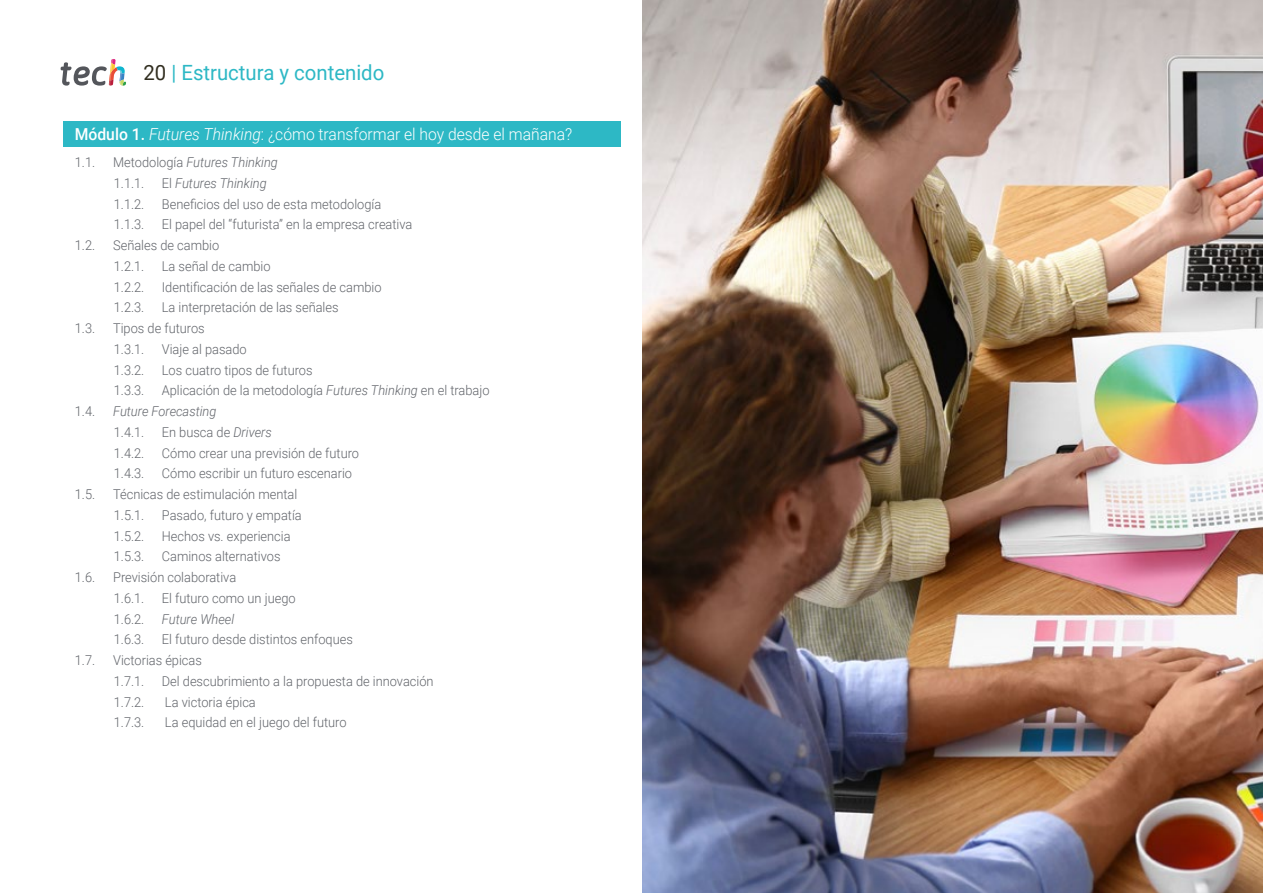
<style>
.page{position:relative;width:1263px;height:893px;background:#fff}
.page>*{position:absolute;margin:0;border:0;box-sizing:border-box;transform-origin:0 0}
.t1{font:21px "Roboto";color:#2db8c5}
.t2{font:300 16.5px "Roboto";color:#fff;scale:.95 1}
.t3{font:300 13.5px/20.7px "Roboto";color:#61646a;scale:.95 1}
.t4{font:italic 300 13.5px "Roboto";color:#61646a;scale:.95 1}
.s1{color:#312e20}
.s2{font-weight:500}
.s3{font-style:italic}
.s4{font-style:normal}
</style>
<div class="page">
<div style="left:64px;top:121px;width:557px;height:25px;background:#2db8c5"></div>
<svg style="left:61px;top:59px;width:65px;height:27px"></svg>
<img style="left:642px;top:0;width:621px;height:893px">
<h1 class="t1" style="left:144px;top:57px;width:242px"><span class="s1">20</span> | Estructura y contenido</h1>
<p class="t2" style="left:75px;top:123px;width:525px"><span class="s2">Módulo 1.</span> <span class="s3">Futures Thinking</span>: ¿cómo transformar el hoy desde el mañana?</p>
<p class="t3" style="left:75px;top:151px;width:23px">1.1.</p>
<p class="t3" style="left:113px;top:151px;width:175px">Metodología <span class="s3">Futures Thinking<br></span>1.1.1.</p>
<p class="t4" style="left:162px;top:174px;width:112px"><span class="s4">El</span> Futures Thinking</p>
<p class="t3" style="left:114px;top:193px;width:34px">1.1.2.</p>
<p class="t3" style="left:162px;top:193px;width:232px">Beneficios del uso de esta metodología</p>
<p class="t3" style="left:114px;top:214px;width:34px">1.1.3.</p>
<p class="t3" style="left:162px;top:214px;width:265px">El papel del “futurista” en la empresa creativa</p>
<p class="t3" style="left:75px;top:234px;width:23px">1.2.</p>
<p class="t3" style="left:113px;top:234px;width:113px">Señales de cambio<br>1.2.1.</p>
<p class="t3" style="left:162px;top:255px;width:116px">La señal de cambio</p>
<p class="t3" style="left:114px;top:276px;width:34px">1.2.2.</p>
<p class="t3" style="left:162px;top:276px;width:233px">Identificación de las señales de cambio</p>
<p class="t3" style="left:114px;top:297px;width:34px">1.2.3.</p>
<p class="t3" style="left:162px;top:297px;width:188px">La interpretación de las señales</p>
<p class="t3" style="left:75px;top:317px;width:23px">1.3.</p>
<p class="t3" style="left:113px;top:317px;width:98px">Tipos de futuros<br>1.3.1.</p>
<p class="t3" style="left:162px;top:338px;width:91px">Viaje al pasado</p>
<p class="t3" style="left:114px;top:359px;width:34px">1.3.2.</p>
<p class="t3" style="left:162px;top:359px;width:160px">Los cuatro tipos de futuros</p>
<p class="t3" style="left:114px;top:380px;width:34px">1.3.3.</p>
<p class="t3" style="left:162px;top:380px;width:346px">Aplicación de la metodología <span class="s3">Futures Thinking</span> en el trabajo</p>
<p class="t3" style="left:75px;top:400px;width:23px">1.4.</p>
<p class="t4" style="left:113px;top:402px;width:110px">Future Forecasting</p>
<p class="t3" style="left:114px;top:421px;width:34px">1.4.1.</p>
<p class="t3" style="left:162px;top:421px;width:117px">En busca de <span class="s3">Drivers</span></p>
<p class="t3" style="left:114px;top:442px;width:34px">1.4.2.</p>
<p class="t3" style="left:162px;top:442px;width:209px">Cómo crear una previsión de futuro</p>
<p class="t3" style="left:114px;top:463px;width:34px">1.4.3.</p>
<p class="t3" style="left:162px;top:463px;width:202px">Cómo escribir un futuro escenario</p>
<p class="t3" style="left:75px;top:483px;width:23px">1.5.</p>
<p class="t3" style="left:113px;top:483px;width:195px">Técnicas de estimulación mental<br>1.5.1.</p>
<p class="t3" style="left:162px;top:504px;width:149px">Pasado, futuro y empatía</p>
<p class="t3" style="left:114px;top:525px;width:34px">1.5.2.</p>
<p class="t3" style="left:162px;top:525px;width:137px">Hechos vs. experiencia</p>
<p class="t3" style="left:114px;top:546px;width:34px">1.5.3.</p>
<p class="t3" style="left:162px;top:546px;width:126px">Caminos alternativos</p>
<p class="t3" style="left:75px;top:566px;width:23px">1.6.</p>
<p class="t3" style="left:113px;top:566px;width:131px">Previsión colaborativa<br>1.6.1.</p>
<p class="t3" style="left:162px;top:587px;width:142px">El futuro como un juego</p>
<p class="t3" style="left:114px;top:608px;width:34px">1.6.2.</p>
<p class="t4" style="left:162px;top:609px;width:78px">Future Wheel</p>
<p class="t3" style="left:114px;top:629px;width:34px">1.6.3.</p>
<p class="t3" style="left:162px;top:629px;width:203px">El futuro desde distintos enfoques</p>
<p class="t3" style="left:75px;top:649px;width:23px">1.7.</p>
<p class="t3" style="left:113px;top:649px;width:95px">Victorias épicas<br>1.7.1.</p>
<p class="t3" style="left:162px;top:670px;width:288px">Del descubrimiento a la propuesta de innovación</p>
<p class="t3" style="left:114px;top:691px;width:34px">1.7.2.</p>
<p class="t3" style="left:165px;top:691px;width:97px">La victoria épica</p>
<p class="t3" style="left:114px;top:712px;width:34px">1.7.3.</p>
<p class="t3" style="left:165px;top:712px;width:193px">La equidad en el juego del futuro</p>
</div>
